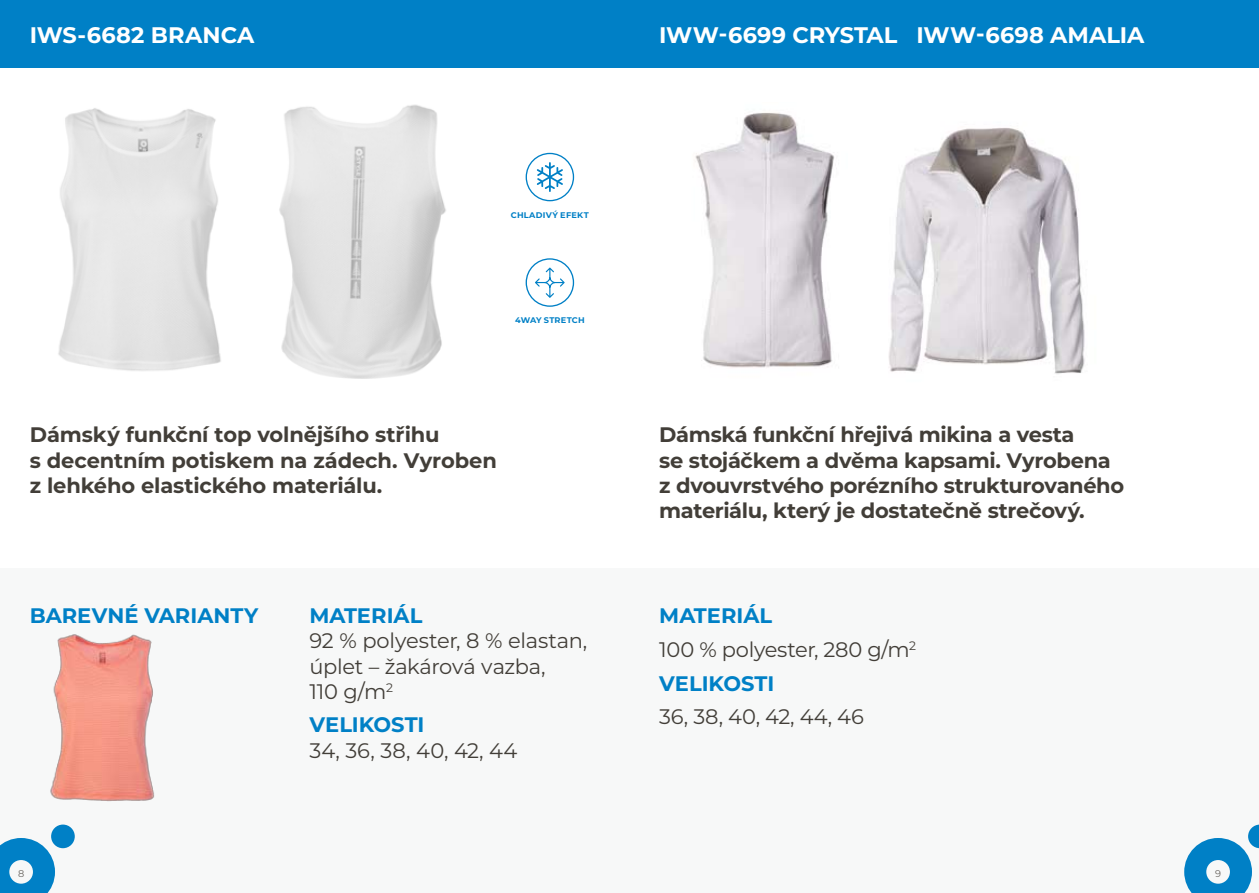
<style>
.page{position:relative;width:1259px;height:893px;background:#fff}
.page>*{position:absolute;margin:0;border:0;box-sizing:border-box;transform-origin:0 0}
.t1{font:700 22.5px "Montserrat";letter-spacing:.005em;color:#fff}
.t2{font:700 21px/25.2px "Montserrat";letter-spacing:-.01em;color:#423e38}
.t3{font:21px/25.2px "Montserrat";letter-spacing:-.01em;color:#423e38}
.t4{font:700 21px "Montserrat";color:#0080c6}
.t5{font:9.75px "Montserrat";color:#6a6661}
.t6{font:700 8.25px "Montserrat";letter-spacing:.025em;color:#0080c6}
.s1{font-weight:700;color:#0080c6}
</style>
<div class="page">
<div style="left:0;top:568px;width:629px;height:325px;background:#f7f8f8"></div>
<div style="left:0;top:0;width:629px;height:67px;background:#0080c6"></div>
<svg style="left:0;top:824px;width:75px;height:69px"></svg>
<div style="left:629px;top:568px;width:630px;height:325px;background:#f7f8f8"></div>
<div style="left:629px;top:0;width:630px;height:67px;background:#0080c6"></div>
<svg style="left:1184px;top:824px;width:75px;height:69px"></svg>
<img style="left:50px;top:634px;width:104px;height:167px">
<img style="left:58px;top:108px;width:163px;height:263px">
<img style="left:279px;top:104px;width:167px;height:275px">
<div style="left:525px;top:258px;width:49px;height:49px;border:1px solid #0080c6;border-radius:50%"></div>
<svg style="left:535px;top:268px;width:29px;height:30px"></svg>
<div style="left:544px;top:277px;width:11px;height:11px;border:1px solid #0080c6;border-radius:50%"></div>
<div style="left:525px;top:153px;width:49px;height:48px;border:1px solid #0080c6;border-radius:50%"></div>
<svg style="left:537px;top:162px;width:26px;height:30px"></svg>
<img style="left:695px;top:112px;width:140px;height:256px">
<img style="left:888px;top:128px;width:197px;height:246px">
<p class="t1" style="left:30px;top:19px;width:156px">IWS-6682 BRAN</p>
<p class="t1" style="left:221px;top:19px;width:35px">CA</p>
<p class="t6" style="left:511px;top:209px;width:57px">Chladivý efek</p>
<p class="t6" style="left:584px;top:209px;width:7px">t</p>
<p class="t6" style="left:515px;top:314px;width:71px">4way stretch</p>
<p class="t2" style="left:30px;top:421px;width:468px">Dámský funkční top volnějšího střihu<br>s decentním potiskem na zádech. Vyroben z lehkého elastického materiálu.</p>
<p class="t4" style="left:30px;top:600px;width:230px">Barevné varianty</p>
<p class="t4" style="left:309px;top:600px;width:108px">materiál</p>
<p class="t3" style="left:309px;top:627px;width:279px">92 % polyester, 8 % elastan, úplet – žakárová vazba,<br>110 g/m<sup>2</sup></p>
<p class="t4" style="left:309px;top:710px;width:117px">VELIKOSTI</p>
<p class="t3" style="left:309px;top:737px;width:210px">34, 36, 38, 40, 42, 44</p>
<p class="t1" style="left:659px;top:19px;width:487px">IWW-6699 CRYSTAL IWW-6698 AMALIA</p>
<p class="t2" style="left:659px;top:421px;width:466px">Dámská funkční hřejivá mikina a vesta<br>se stojáčkem a dvěma kapsami. Vyrobena z dvouvrstvého porézního strukturovaného materiálu, který je dostatečně strečový.</p>
<p class="t3" style="left:659px;top:598px;width:258px;line-height:33.8px"><span class="s1">materiál<br></span>100 % polyester, 280 g/m<sup>2 </sup><span class="s1">velikos</span></p>
<p class="t4" style="left:754px;top:668px;width:18px">ti</p>
<p class="t3" style="left:659px;top:703px;width:206px">36, 38, 40, 42, 44, 46</p>
<p class="t5" style="left:18px;top:866px;width:8px">8</p>
<p class="t5" style="left:1215px;top:866px;width:7px">9</p>
</div>
